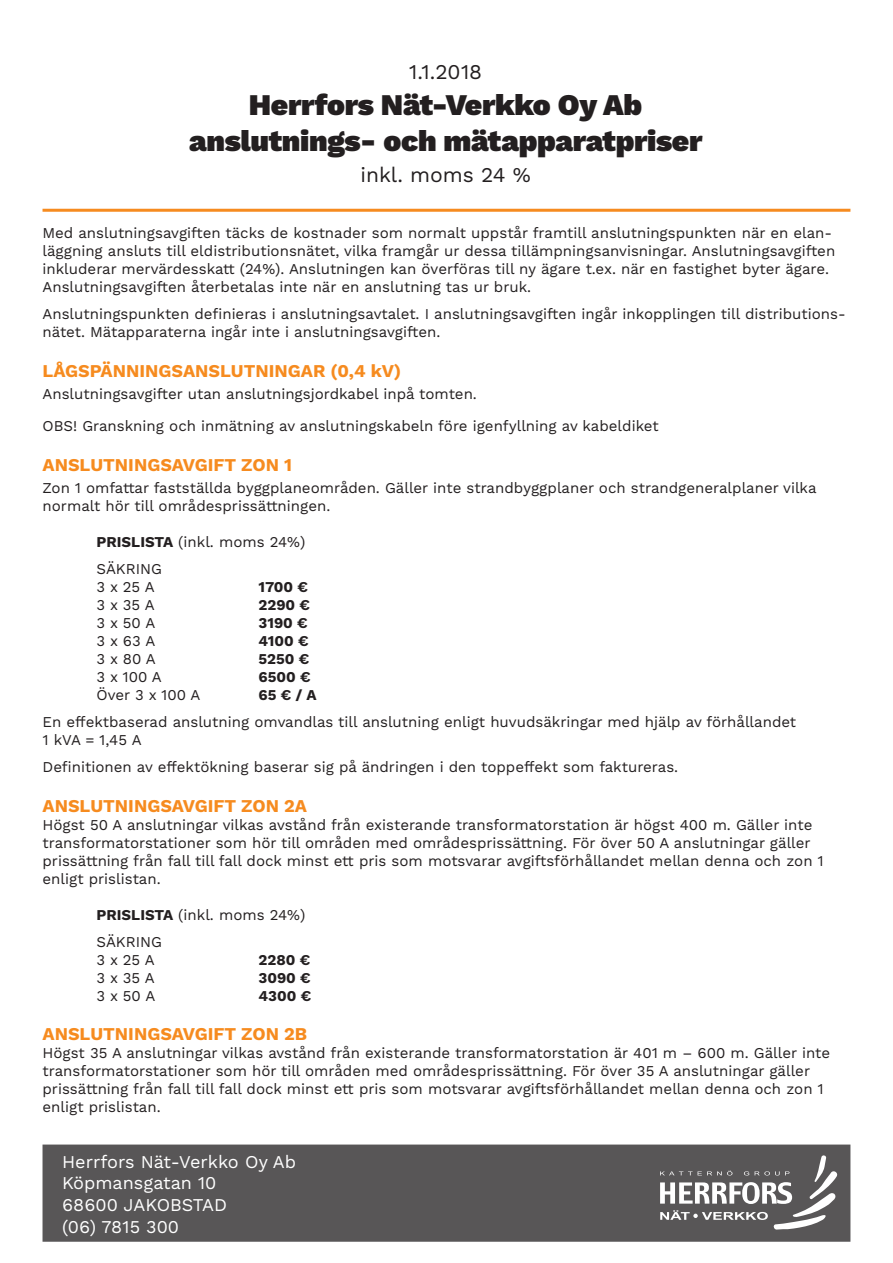
<style>
.page{position:relative;width:893px;height:1263px;background:#fff}
.page>*{position:absolute;margin:0;border:0;box-sizing:border-box;transform-origin:0 0}
.t1{font:900 30px "Work Sans";letter-spacing:-.01em;color:#231f20}
.t2{font:21px "Work Sans";color:#231f20}
.t3{font:700 18px "Work Sans";color:#f68b1f}
.t4{font:18px/21.6px "Work Sans";color:#fff}
.t5{font:15px/18px "Work Sans";color:#231f20}
.t6{font:700 15px "Work Sans";color:#231f20}
.s1{font-weight:700}
</style>
<div class="page">
<div style="left:43px;top:1144px;width:807px;height:98px;background:#585657;border:2px solid #585657"></div>
<svg style="left:660px;top:1155px;width:178px;height:75px"></svg>
<hr style="left:43px;top:209px;width:807px;height:3px;background:#f68b1f">
<p class="t2" style="left:409px;top:59px;width:75px">1.1.2018</p>
<p class="t1" style="left:249px;top:87px;width:395px">Herrfors Nät-Verkko Oy Ab</p>
<p class="t1" style="left:189px;top:123px;width:515px">anslutnings- och mätapparatpriser</p>
<p class="t2" style="left:360px;top:163px;width:172px">inkl. moms 24 %</p>
<p class="t5" style="left:43px;top:225px;width:794px">Med anslutningsavgiften täcks de kostnader som normalt uppstår framtill anslutningspunkten när en elan&shy;läggning ansluts till eldistributionsnätet, vilka framgår ur dessa tillämpningsanvisningar. Anslutningsavgiften inkluderar mervärdesskatt (24%). Anslutningen kan överföras till ny ägare t.ex. när en fastighet byter ägare.<br>Anslutningsavgiften återbetalas inte när en anslutning tas ur bruk.</p>
<p class="t5" style="left:43px;top:306px;width:805px">Anslutningspunkten definieras i anslutningsavtalet. I anslutningsavgiften ingår inkopplingen till distributions-</p>
<p class="t5" style="left:43px;top:324px;width:399px">nätet. Mätapparaterna ingår inte i anslutningsavgiften.</p>
<p class="t3" style="left:43px;top:360px;width:360px">LÅGSPÄNNINGSANSLUTNINGAR (0,4 kV)</p>
<p class="t5" style="left:43px;top:386px;width:436px">Anslutningsavgifter utan anslutningsjordkabel inpå tomten.</p>
<p class="t5" style="left:43px;top:417px;width:618px">OBS! Granskning och inmätning av anslutningskabeln före igenfyllning av kabeldiket</p>
<p class="t3" style="left:43px;top:454px;width:251px">ANSLUTNINGSAVGIFT ZON 1</p>
<p class="t5" style="left:43px;top:480px;width:775px">Zon 1 omfattar fastställda byggplaneområden. Gäller inte strandbyggplaner och strandgeneralplaner vilka normalt hör till områdesprissättningen.</p>
<p class="t5" style="left:97px;top:534px;width:210px"><span class="s1">PRISLISTA</span> (inkl. moms 24%)</p>
<p class="t5" style="left:97px;top:561px;width:67px">SÄKRING</p>
<p class="t5" style="left:97px;top:579px;width:60px">3 x 25 A</p>
<p class="t6" style="left:259px;top:578px;width:51px">1700 €</p>
<p class="t5" style="left:97px;top:597px;width:60px">3 x 35 A</p>
<p class="t6" style="left:259px;top:596px;width:53px">2290 €</p>
<p class="t5" style="left:97px;top:615px;width:60px">3 x 50 A</p>
<p class="t6" style="left:259px;top:614px;width:51px">3190 €</p>
<p class="t5" style="left:97px;top:633px;width:60px">3 x 63 A</p>
<p class="t6" style="left:259px;top:632px;width:52px">4100 €</p>
<p class="t5" style="left:97px;top:651px;width:61px">3 x 80 A</p>
<p class="t6" style="left:259px;top:650px;width:52px">5250 €</p>
<p class="t5" style="left:97px;top:669px;width:67px">3 x 100 A</p>
<p class="t6" style="left:259px;top:668px;width:54px">6500 €</p>
<p class="t5" style="left:97px;top:687px;width:105px">Över 3 x 100 A</p>
<p class="t6" style="left:259px;top:686px;width:60px">65 € / A</p>
<p class="t5" style="left:43px;top:714px;width:755px">En effektbaserad anslutning omvandlas till anslutning enligt huvudsäkringar med hjälp av förhållandet</p>
<p class="t5" style="left:43px;top:732px;width:101px">1 kVA = 1,45 A</p>
<p class="t5" style="left:43px;top:759px;width:637px">Definitionen av effektökning baserar sig på ändringen i den toppeffekt som faktureras.</p>
<p class="t3" style="left:43px;top:795px;width:266px">ANSLUTNINGSAVGIFT ZON 2A</p>
<p class="t5" style="left:43px;top:816px;width:783px">Högst 50 A anslutningar vilkas avstånd från existerande transformatorstation är högst 400 m. Gäller inte transformatorstationer som hör till områden med områdesprissättning. För över 50 A anslutningar gäller prissättning från fall till fall dock minst ett pris som motsvarar avgiftsförhållandet mellan denna och zon 1 enligt prislistan.</p>
<p class="t5" style="left:97px;top:906px;width:210px"><span class="s1">PRISLISTA</span> (inkl. moms 24%)</p>
<p class="t5" style="left:97px;top:933px;width:67px">SÄKRING</p>
<p class="t5" style="left:97px;top:951px;width:60px">3 x 25 A</p>
<p class="t6" style="left:259px;top:951px;width:53px">2280 €</p>
<p class="t5" style="left:97px;top:969px;width:60px">3 x 35 A</p>
<p class="t6" style="left:259px;top:969px;width:54px">3090 €</p>
<p class="t5" style="left:97px;top:987px;width:60px">3 x 50 A</p>
<p class="t6" style="left:259px;top:987px;width:54px">4300 €</p>
<p class="t3" style="left:43px;top:1024px;width:266px">ANSLUTNINGSAVGIFT ZON 2B</p>
<p class="t5" style="left:43px;top:1045px;width:789px">Högst 35 A anslutningar vilkas avstånd från existerande transformatorstation är 401 m – 600 m. Gäller inte transformatorstationer som hör till områden med områdesprissättning. För över 35 A anslutningar gäller prissättning från fall till fall dock minst ett pris som motsvarar avgiftsförhållandet mellan denna och zon 1 enligt prislistan.</p>
<p class="t4" style="left:62px;top:1152px;width:236px">Herrfors Nät-Verkko Oy Ab<br>Köpmansgatan 10<br>68600 JAKOBSTAD<br>(06) 7815 300</p>
</div>
